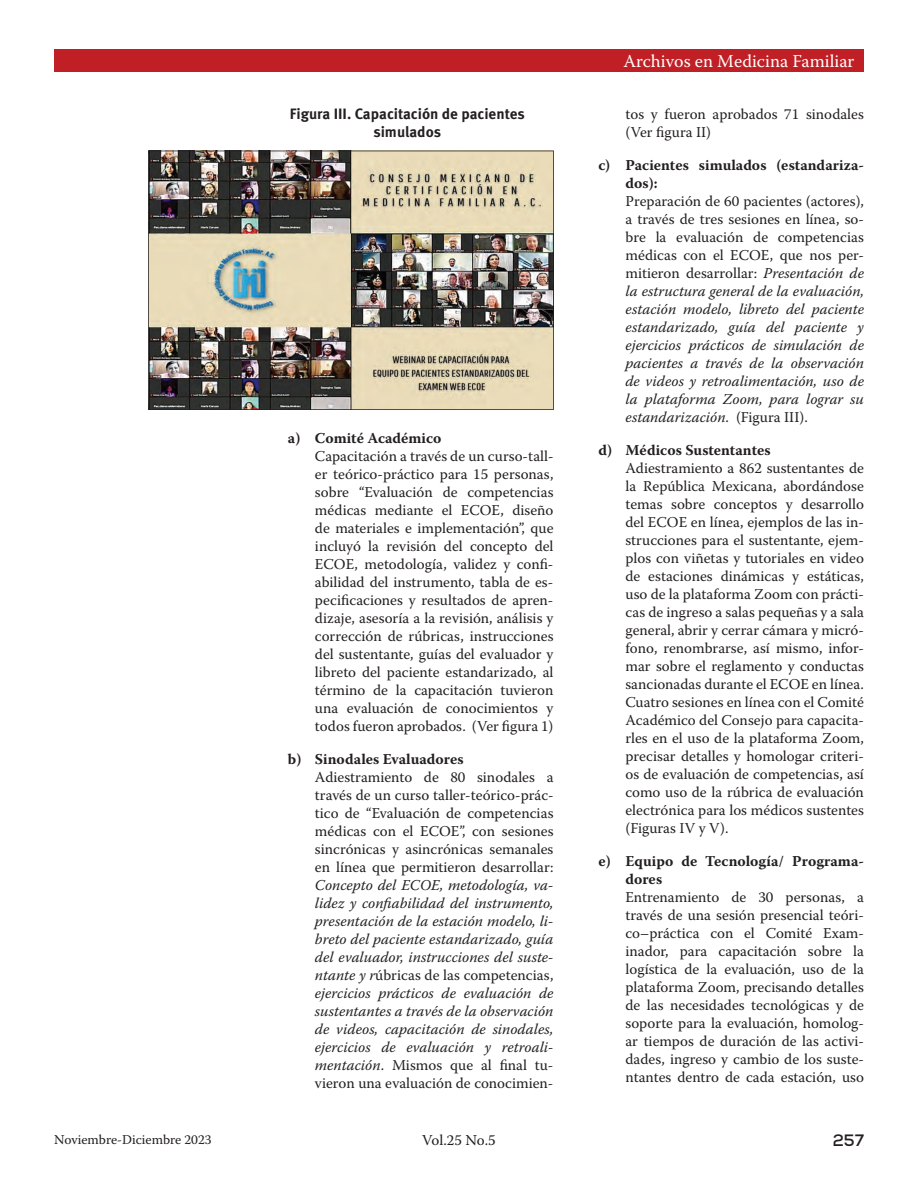
<style>
.page{position:relative;width:918px;height:1188px;background:#fff}
.page>*{position:absolute;margin:0;border:0;box-sizing:border-box;transform-origin:0 0}
.t1{font:18px "Warnock Pro";color:#fff}
.t2{font:700 16.5px "Nexa";color:#231f20}
.t3{font:15px/18px "Warnock Pro";color:#231f20;text-align:justify}
.t4{font:italic 15px/18px "Warnock Pro";color:#231f20;text-align:justify}
.t5{font:700 15px/18px "Warnock Pro";color:#231f20}
.t6{font:700 15px/18px "Meta Pro";color:#231f20;text-align:center}
.t7{font:13.5px "Warnock Pro";color:#231f20}
.s1{font-style:normal}
</style>
<div class="page">
<div style="left:54px;top:50px;width:810px;height:22px;background:#c02025"></div>
<img style="left:148px;top:151px;width:406px;height:259px">
<p class="t6" style="left:290px;top:104px;width:236px">Figura III. Capacitación de pacientes simulados</p>
<p class="t5" style="left:288px;top:429px;width:155px">a) Comité Académico</p>
<p class="t3" style="left:315px;top:447px;width:240px">Capacitación a través de un curso-tall&shy;er teórico-práctico para 15 personas, sobre “Evaluación de competencias médicas mediante el ECOE, diseño de materiales e implementación”, que incluyó la revisión del concepto del ECOE, metodología, validez y confi&shy;abilidad del instrumento, tabla de es&shy;pecificaciones y resultados de apren&shy;dizaje, asesoría a la revisión, análisis y corrección de rúbricas, instrucciones del sustentante, guías del evaluador y libreto del paciente estandarizado, al término de la capacitación tuvieron una evaluación de conocimientos y todos fueron aprobados. (Ver figura 1)</p>
<p class="t5" style="left:288px;top:750px;width:177px">b) Sinodales Evaluadores</p>
<p class="t3" style="left:315px;top:768px;width:240px">Adiestramiento de 80 sinodales a través de un curso taller-teórico-prác&shy;tico de “Evaluación de competencias médicas con el ECOE”, con sesiones sincrónicas y asincrónicas semanales en línea que permitieron desarrollar:</p>
<p class="t4" style="left:315px;top:876px;width:240px">Concepto del ECOE, metodología, va&shy;lidez y confiabilidad del instrumento, presentación de la estación modelo, li&shy;breto del paciente estandarizado, guía del evaluador, instrucciones del suste&shy;ntante y r<span class="s1">úbricas de las competencias, </span>ejercicios prácticos de evaluación de sustentantes a través de la observación de videos, capacitación de sinodales, ejercicios de evaluación y retroali&shy;mentación<span class="s1">. Mismos que al final tu&shy;vieron una evaluación de conocimien-</span></p>
<p class="t1" style="left:623px;top:50px;width:233px">Archivos en Medicina Familiar</p>
<p class="t3" style="left:625px;top:105px;width:240px">tos y fueron aprobados 71 sinodales (Ver figura II)</p>
<p class="t5" style="left:625px;top:156px;width:240px;text-indent:-27px">c) Pacientes simulados (estandariza&shy;dos):</p>
<p class="t4" style="left:625px;top:192px;width:240px"><span class="s1">Preparación de 60 pacientes (actores), a través de tres sesiones en línea, so&shy;bre la evaluación de competencias médicas con el ECOE, que nos per&shy;mitieron desarrollar:</span> Presentación de la estructura general de la evaluación, estación modelo, libreto del paciente estandarizado, guía del paciente y ejercicios prácticos de simulación de pacientes a través de la observación de videos y retroalimentación, uso de la plataforma Zoom, para lograr su estandarización<span class="s1">. (Figura III).</span></p>
<p class="t5" style="left:598px;top:441px;width:174px">d) Médicos Sustentantes</p>
<p class="t3" style="left:625px;top:459px;width:240px">Adiestramiento a 862 sustentantes de la República Mexicana, abordándose temas sobre conceptos y desarrollo del ECOE en línea, ejemplos de las in&shy;strucciones para el sustentante, ejem&shy;plos con viñetas y tutoriales en video de estaciones dinámicas y estáticas, uso de la plataforma Zoom con prácti&shy;cas de ingreso a salas pequeñas y a sala general, abrir y cerrar cámara y micró&shy;fono, renombrarse, así mismo, infor&shy;mar sobre el reglamento y conductas sancionadas durante el ECOE en línea.<br>Cuatro sesiones en línea con el Comité Académico del Consejo para capacita&shy;rles en el uso de la plataforma Zoom, precisar detalles y homologar criteri&shy;os de evaluación de competencias, así como uso de la rúbrica de evaluación electrónica para los médicos sustentes (Figuras IV y V).</p>
<p class="t5" style="left:625px;top:852px;width:240px;text-indent:-27px">e) Equipo de Tecnología/ Programa&shy;dores</p>
<p class="t3" style="left:625px;top:888px;width:240px">Entrenamiento de 30 personas, a través de una sesión presencial teóri&shy;co–práctica con el Comité Exam&shy;inador, para capacitación sobre la logística de la evaluación, uso de la plataforma Zoom, precisando detalles de las necesidades tecnológicas y de soporte para la evaluación, homolog&shy;ar tiempos de duración de las activi&shy;dades, ingreso y cambio de los suste&shy;ntantes dentro de cada estación, uso</p>
<p class="t7" style="left:54px;top:1131px;width:159px">Noviembre-Diciembre 2023</p>
<p class="t3" style="left:422px;top:1131px;width:75px">Vol.25 No.5</p>
<p class="t2" style="left:833px;top:1129px;width:33px">257</p>
</div>
